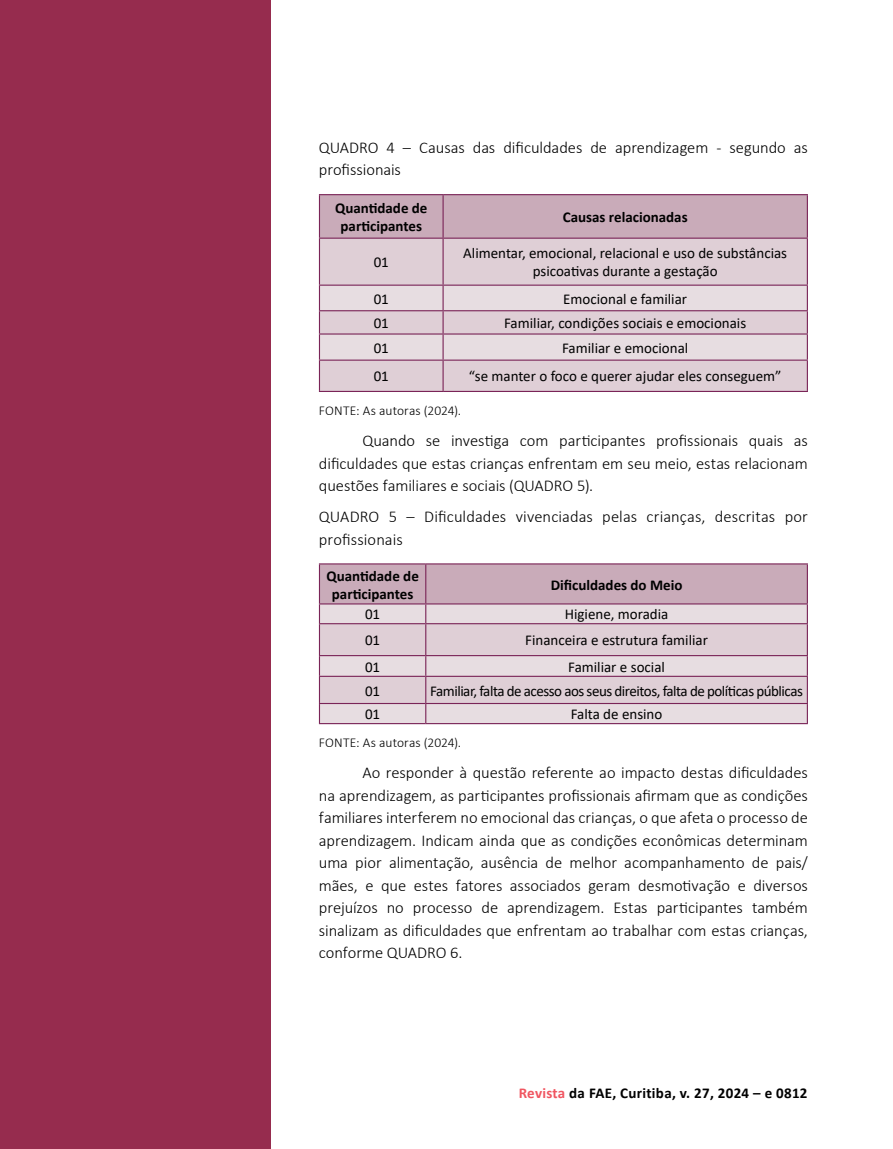
<style>
.page{position:relative;width:893px;height:1149px;background:#fff}
.page>*{position:absolute;margin:0;border:0;box-sizing:border-box;transform-origin:0 0}
.t1{font:300 16.5px/22.5px "Calibri";color:#000}
.t2{font:15px/18px "Calibri";color:#000;text-align:center}
.t3{font:700 15px/18px "Calibri";color:#000;text-align:center}
.t4{font:15px "Calibri";letter-spacing:-.03em;color:#000}
.t5{font:700 15px "Calibri";letter-spacing:.02em;color:#000}
.t6{font:300 13.5px "Calibri";letter-spacing:.01em;color:#000}
.s1{color:#f05661}
</style>
<div class="page">
<div style="left:0;top:0;width:270px;height:1148px;background:#962c4e"></div>
<div style="left:320px;top:195px;width:487px;height:42px;background:#c9abb9"></div>
<div style="left:320px;top:239px;width:487px;height:152px;background:#dfcfd6"></div>
<hr style="left:319px;top:194px;width:124px;height:1px;background:#7a2457">
<hr style="left:319px;top:195px;width:1px;height:42px;background:#7a2457">
<hr style="left:443px;top:194px;width:365px;height:1px;background:#7a2457">
<hr style="left:442px;top:195px;width:2px;height:42px;background:#7a2457">
<hr style="left:807px;top:195px;width:1px;height:42px;background:#7a2457">
<hr style="left:319px;top:237px;width:124px;height:2px;background:#7a2457">
<hr style="left:319px;top:239px;width:1px;height:45px;background:#7a2457">
<hr style="left:443px;top:237px;width:365px;height:2px;background:#7a2457">
<hr style="left:442px;top:239px;width:2px;height:45px;background:#7a2457">
<hr style="left:807px;top:239px;width:1px;height:45px;background:#7a2457">
<hr style="left:319px;top:284px;width:124px;height:1px;background:#7a2457">
<hr style="left:443px;top:284px;width:365px;height:1px;background:#7a2457">
<svg style="left:319px;top:285px;width:489px;height:74px;background:#dfcfd6"></svg>
<hr style="left:319px;top:359px;width:124px;height:1px;background:#7a2457">
<hr style="left:319px;top:360px;width:1px;height:31px;background:#7a2457">
<hr style="left:443px;top:359px;width:365px;height:1px;background:#7a2457">
<hr style="left:442px;top:360px;width:2px;height:31px;background:#7a2457">
<hr style="left:807px;top:360px;width:1px;height:31px;background:#7a2457">
<hr style="left:319px;top:391px;width:124px;height:1px;background:#7a2457">
<hr style="left:443px;top:391px;width:365px;height:1px;background:#7a2457">
<hr style="left:319px;top:722px;width:107px;height:2px;background:#7a2457">
<hr style="left:426px;top:722px;width:382px;height:2px;background:#7a2457">
<svg style="left:319px;top:564px;width:489px;height:158px;background:#d9c5ce"></svg>
<hr style="left:426px;top:702px;width:382px;height:1px;background:#7a2457">
<hr style="left:319px;top:623px;width:107px;height:1px;background:#7a2457">
<hr style="left:319px;top:624px;width:1px;height:31px;background:#7a2457">
<hr style="left:319px;top:655px;width:107px;height:1px;background:#7a2457">
<hr style="left:426px;top:623px;width:382px;height:1px;background:#7a2457">
<hr style="left:425px;top:624px;width:1px;height:31px;background:#7a2457">
<hr style="left:807px;top:624px;width:1px;height:31px;background:#7a2457">
<hr style="left:426px;top:655px;width:382px;height:1px;background:#7a2457">
<hr style="left:319px;top:563px;width:107px;height:1px;background:#7a2457">
<hr style="left:319px;top:564px;width:1px;height:39px;background:#7a2457">
<hr style="left:319px;top:603px;width:107px;height:1px;background:#7a2457">
<hr style="left:426px;top:563px;width:382px;height:1px;background:#7a2457">
<hr style="left:425px;top:564px;width:1px;height:39px;background:#7a2457">
<hr style="left:807px;top:564px;width:1px;height:39px;background:#7a2457">
<hr style="left:426px;top:603px;width:382px;height:1px;background:#7a2457">
<p class="t1" style="left:319px;top:136px;width:490px">QUADRO 4 – Causas das dificuldades de aprendizagem - segundo as profissionais</p>
<p class="t3" style="left:335px;top:199px;width:94px">Quantidade de participantes</p>
<p class="t3" style="left:563px;top:208px;width:126px">Causas relacionadas</p>
<p class="t2" style="left:374px;top:253px;width:17px">01</p>
<p class="t2" style="left:463px;top:244px;width:325px">Alimentar, emocional, relacional e uso de substâncias psicoativas durante a gestação</p>
<p class="t2" style="left:374px;top:289px;width:17px">01</p>
<p class="t2" style="left:563px;top:289px;width:125px">Emocional e familiar</p>
<p class="t2" style="left:374px;top:313px;width:17px">01</p>
<p class="t2" style="left:504px;top:313px;width:244px">Familiar, condições sociais e emocionais</p>
<p class="t2" style="left:374px;top:338px;width:17px">01</p>
<p class="t2" style="left:562px;top:338px;width:128px">Familiar e emocional</p>
<p class="t2" style="left:374px;top:367px;width:17px">01</p>
<p class="t2" style="left:469px;top:367px;width:314px">“se manter o foco e querer ajudar eles conseguem”</p>
<p class="t6" style="left:319px;top:402px;width:144px">FONTE: As autoras (2024).</p>
<p class="t1" style="left:319px;top:429px;width:490px;text-align:justify;text-indent:43px">Quando se investiga com participantes profissionais quais as dificuldades que estas crianças enfrentam em seu meio, estas relacionam questões familiares e sociais (QUADRO 5).</p>
<p class="t1" style="left:319px;top:505px;width:491px">QUADRO 5 – Dificuldades vivenciadas pelas crianças, descritas por profissionais</p>
<p class="t3" style="left:326px;top:566px;width:94px">Quantidade de participantes</p>
<p class="t3" style="left:551px;top:575px;width:133px">Dificuldades do Meio</p>
<p class="t2" style="left:365px;top:605px;width:17px">01</p>
<p class="t2" style="left:565px;top:605px;width:105px">Higiene, moradia</p>
<p class="t2" style="left:365px;top:630px;width:17px">01</p>
<p class="t2" style="left:525px;top:630px;width:184px">Financeira e estrutura familiar</p>
<p class="t2" style="left:365px;top:657px;width:17px">01</p>
<p class="t2" style="left:568px;top:657px;width:98px">Familiar e social</p>
<p class="t2" style="left:365px;top:681px;width:17px">01</p>
<p class="t4" style="left:430px;top:680px;width:374px">Familiar, falta de acesso aos seus direitos, falta de políticas públicas</p>
<p class="t2" style="left:365px;top:704px;width:17px">01</p>
<p class="t2" style="left:571px;top:704px;width:93px">Falta de ensino</p>
<p class="t6" style="left:319px;top:734px;width:144px">FONTE: As autoras (2024).</p>
<p class="t1" style="left:319px;top:761px;width:491px;text-align:justify;text-indent:43px">Ao responder à questão referente ao impacto destas dificuldades na aprendizagem, as participantes profissionais afirmam que as condições familiares interferem no emocional das crianças, o que afeta o processo de aprendizagem. Indicam ainda que as condições econômicas determinam uma pior alimentação, ausência de melhor acompanhamento de pais/ mães, e que estes fatores associados geram desmotivação e diversos prejuízos no processo de aprendizagem. Estas participantes também sinalizam as dificuldades que enfrentam ao trabalhar com estas crianças, conforme QUADRO 6.</p>
<p class="t5" style="left:519px;top:1081px;width:290px"><span class="s1">Revista</span> da FAE, Curitiba, v. 27, 2024 – e 0812</p>
</div>
